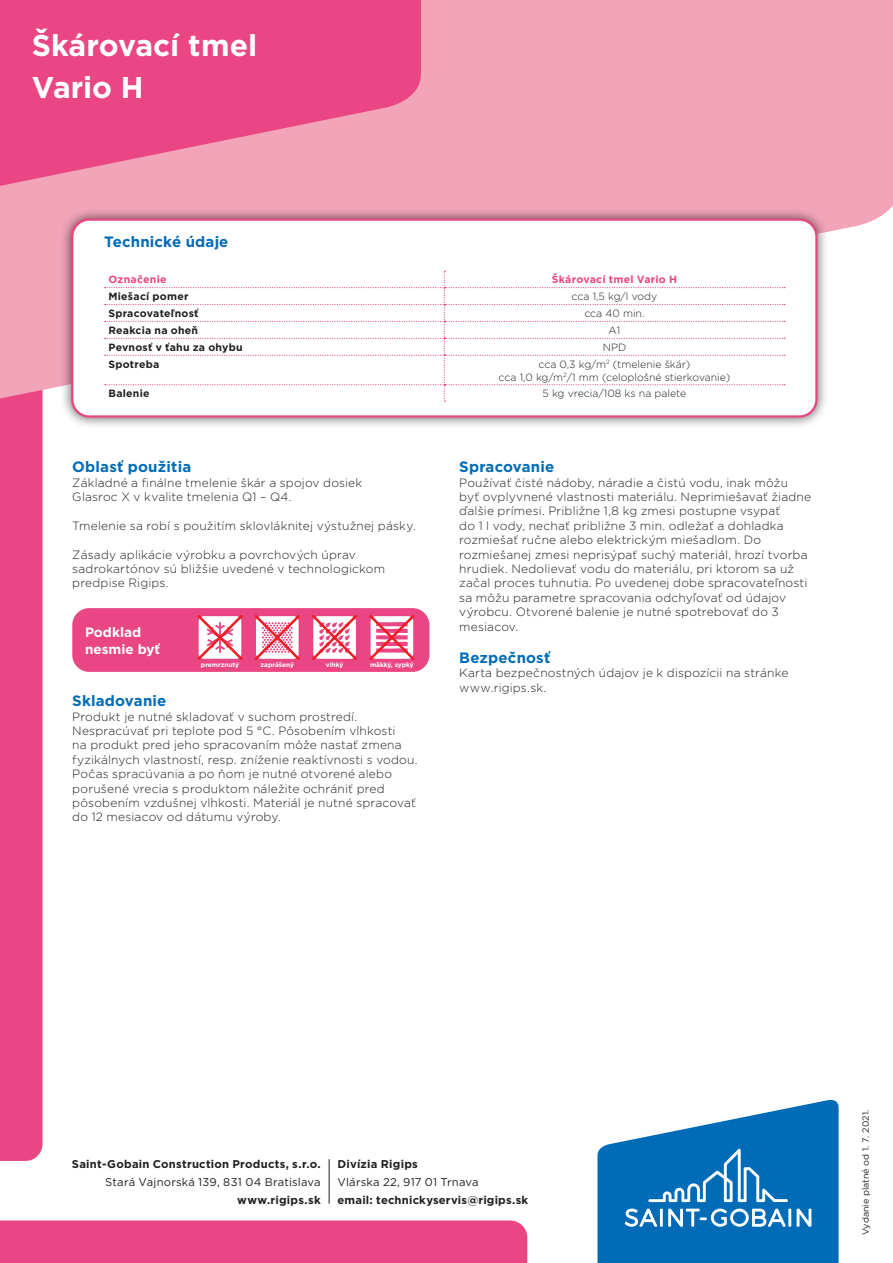
<style>
.page{position:relative;width:893px;height:1263px;background:#fff}
.page>*{position:absolute;margin:0;border:0;box-sizing:border-box;transform-origin:0 0}
.t1{font:700 30px/42px "Gotham";letter-spacing:-.005em;color:#fff}
.t2{font:700 15px "Gotham";letter-spacing:.01em;color:#006cb7}
.t3{font:700 13.5px/16.2px "Gotham";color:#fff}
.t4{font:300 12px/14.4px "Gotham";letter-spacing:.015em;color:#231f20}
.t5{font:700 11.25px "Gotham";letter-spacing:.02em;color:#231f20}
.t6{font:11.25px "Gotham";letter-spacing:.015em;color:#231f20}
.t7{font:300 10.5px/12.6px "Gotham";color:#231f20;text-align:center}
.t8{font:700 10.5px "Gotham";letter-spacing:.025em;color:#231f20}
.t9{font:700 10.5px "Gotham";letter-spacing:.02em;color:#e94683}
.t10{font:9px "Gotham";color:#231f20}
.t11{font:700 6.45px "Gotham";color:#fff}
</style>
<div class="page">
<div style="left:0;top:410px;width:43px;height:751px;background:#e94683"></div>
<svg style="left:0;top:0;width:893px;height:410px;background:#f3acbf"></svg>
<div style="left:0;top:1220px;width:527px;height:43px;background:#e94683"></div>
<svg style="left:0;top:0;width:421px;height:196px;background:#eb5f91"></svg>
<svg style="left:597px;top:1099px;width:242px;height:164px"></svg>
<div style="left:60px;top:207px;width:769px;height:222px;background:#231f20;opacity:.75"></div>
<div style="left:72px;top:220px;width:744px;height:196px;background:#fff;border-radius:17px"></div>
<div style="left:71px;top:218px;width:747px;height:200px;border:2px solid #e94683;border-radius:17px"></div>
<svg style="left:105px;top:271px;width:680px;height:131px"></svg>
<hr style="left:329px;top:1159px;width:1px;height:45px;background:#231f20">
<div style="left:72px;top:608px;width:357px;height:64px;background:#e94683;border-radius:17px"></div>
<svg style="left:369px;top:615px;width:46px;height:45px"></svg>
<svg style="left:312px;top:615px;width:45px;height:45px"></svg>
<svg style="left:254px;top:615px;width:46px;height:45px;background:#f6acbd"></svg>
<svg style="left:197px;top:615px;width:46px;height:45px;background:#f7b6c4"></svg>
<h1 class="t1" style="left:32px;top:24px;width:227px">Škárovací tmel<br>Vario H</h1>
<p class="t2" style="left:104px;top:231px;width:126px">Technické údaje</p>
<p class="t9" style="left:108px;top:273px;width:60px">Označenie</p>
<p class="t9" style="left:552px;top:273px;width:127px">Škárovací tmel Vario H</p>
<p class="t8" style="left:108px;top:290px;width:82px">Miešací pomer</p>
<p class="t7" style="left:572px;top:290px;width:87px">cca 1,5 kg/l vody</p>
<p class="t8" style="left:108px;top:306px;width:92px">Spracovateľnosť</p>
<p class="t7" style="left:584px;top:307px;width:62px">cca 40 min.</p>
<p class="t8" style="left:108px;top:323px;width:91px">Reakcia na oheň</p>
<p class="t7" style="left:608px;top:324px;width:13px">A1</p>
<p class="t8" style="left:108px;top:340px;width:136px">Pevnosť v ťahu za ohybu</p>
<p class="t7" style="left:603px;top:341px;width:25px">NPD</p>
<p class="t8" style="left:108px;top:357px;width:53px">Spotreba</p>
<p class="t7" style="left:499px;top:358px;width:233px">cca 0,3 kg/m<sup>2</sup> (tmelenie škár)<br>cca 1,0 kg/m<sup>2</sup>/1 mm (celoplošné stierkovanie)</p>
<p class="t8" style="left:108px;top:387px;width:43px">Balenie</p>
<p class="t7" style="left:542px;top:387px;width:145px">5 kg vrecia/108 ks na palete</p>
<p class="t2" style="left:72px;top:457px;width:120px">Oblasť použitia</p>
<p class="t4" style="left:72px;top:475px;width:292px">Základné a finálne tmelenie škár a spojov dosiek<br>Glasroc X v kvalite tmelenia Q1 – Q4.</p>
<p class="t4" style="left:72px;top:518px;width:345px">Tmelenie sa robí s použitím sklovláknitej výstužnej pásky.</p>
<p class="t4" style="left:72px;top:547px;width:314px">Zásady aplikácie výrobku a povrchových úprav sadrokartónov sú bližšie uvedené v technologickom predpise Rigips.</p>
<p class="t3" style="left:85px;top:624px;width:77px">Podklad nesmie byť</p>
<p class="t11" style="left:201px;top:660px;width:40px">premrznutý</p>
<p class="t11" style="left:261px;top:660px;width:35px">zaprášený</p>
<p class="t11" style="left:326px;top:660px;width:19px">vlhký</p>
<p class="t11" style="left:370px;top:660px;width:45px">mäkký, sypký</p>
<p class="t2" style="left:72px;top:691px;width:96px">Skladovanie</p>
<p class="t4" style="left:72px;top:709px;width:347px">Produkt je nutné skladovať v suchom prostredí.<br>Nespracúvať pri teplote pod 5 °C. Pôsobením vlhkosti<br>na produkt pred jeho spracovaním môže nastať zmena fyzikálnych vlastností, resp. zníženie reaktívnosti s vodou.<br>Počas spracúvania a po ňom je nutné otvorené alebo porušené vrecia s produktom náležite ochrániť pred pôsobením vzdušnej vlhkosti. Materiál je nutné spracovať do 12 mesiacov od dátumu výroby.</p>
<p class="t2" style="left:459px;top:457px;width:97px">Spracovanie</p>
<p class="t4" style="left:459px;top:475px;width:353px">Používať čisté nádoby, náradie a čistú vodu, inak môžu<br>byť ovplyvnené vlastnosti materiálu. Neprimiešavať žiadne ďalšie prímesi. Približne 1,8 kg zmesi postupne vsypať<br>do 1 l vody, nechať približne 3 min. odležať a dohladka rozmiešať ručne alebo elektrickým miešadlom. Do rozmiešanej zmesi neprisýpať suchý materiál, hrozí tvorba hrudiek. Nedolievať vodu do materiálu, pri ktorom sa už začal proces tuhnutia. Po uvedenej dobe spracovateľnosti sa môžu parametre spracovania odchyľovať od údajov výrobcu. Otvorené balenie je nutné spotrebovať do 3 mesiacov.</p>
<p class="t2" style="left:459px;top:648px;width:92px">Bezpečnosť</p>
<p class="t4" style="left:459px;top:665px;width:331px">Karta bezpečnostných údajov je k dispozícii na stránke www.rigips.sk.</p>
<p class="t5" style="left:72px;top:1157px;width:250px">Saint-Gobain Construction Products, s.r.o.</p>
<p class="t6" style="left:105px;top:1175px;width:217px">Stará Vajnorská 139, 831 04 Bratislava</p>
<p class="t5" style="left:237px;top:1192px;width:85px">www.rigips.sk</p>
<p class="t5" style="left:338px;top:1157px;width:82px">Divízia Rigips</p>
<p class="t6" style="left:338px;top:1175px;width:143px">Vlárska 22, 917 01 Trnava</p>
<p class="t5" style="left:338px;top:1192px;width:192px">email: technickyservis@rigips.sk</p>
<p class="t10" style="left:860px;top:1235px;width:127px;rotate:-90deg">Vydanie platné od 1. 7. 2021.</p>
</div>
